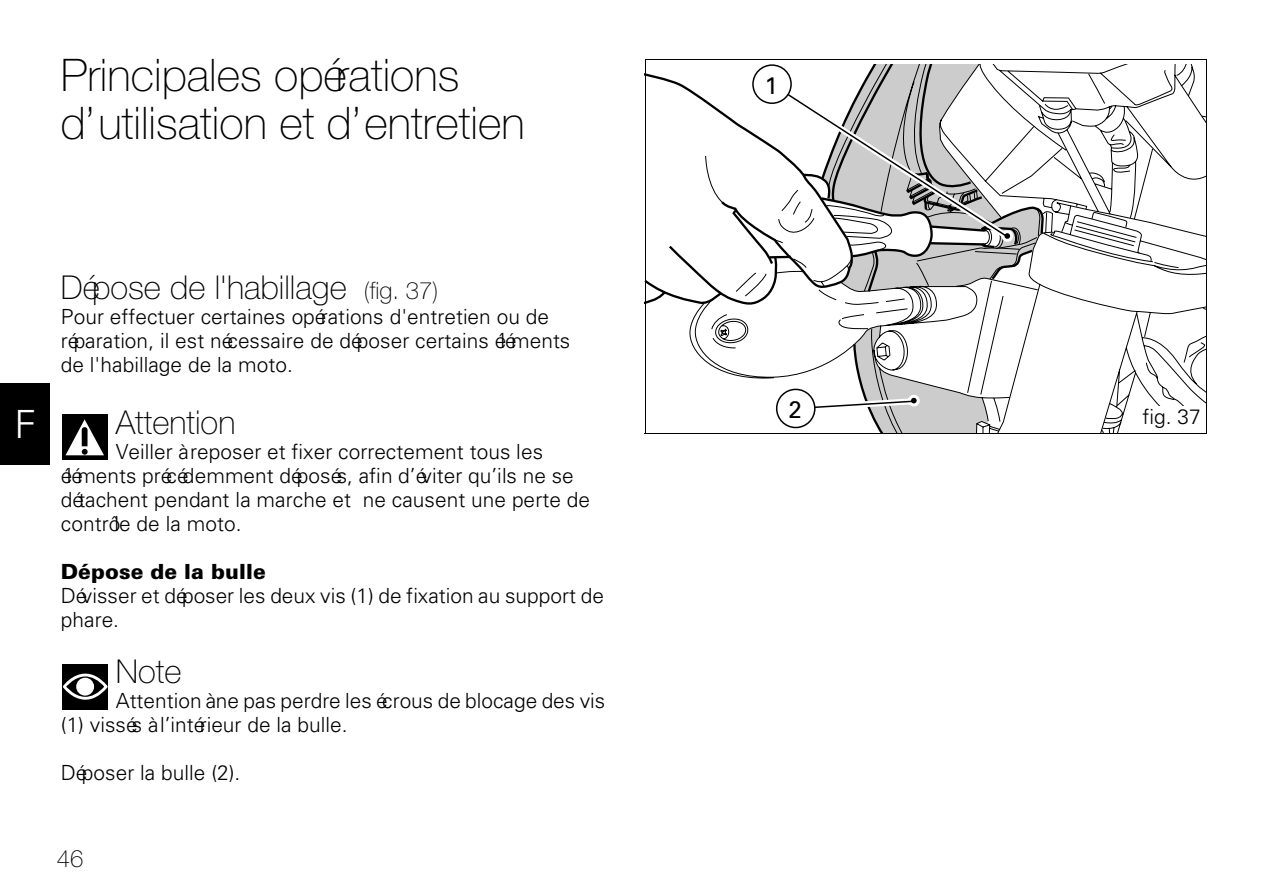
<style>
.page{position:relative;width:1263px;height:894px;background:#fff}
.page>*{position:absolute;margin:0;border:0;box-sizing:border-box;transform-origin:0 0}
.t1{font:100 45px/48px "Helvetica Neue";color:#000}
.t2{font:300 39px "Univers";color:#fff}
.t3{font:100 33px "Helvetica Neue";color:#000}
.t4{font:100 24px "Helvetica Neue";color:#000}
.t5{font:24px "Univers";color:#000}
.t6{font:300 21px/24px "Univers";letter-spacing:.005em;color:#000}
.t7{font:900 21px "Univers";letter-spacing:.005em;color:#000}
.s1{font-size:24px}
</style>
<div class="page">
<div style="left:0;top:384px;width:49px;height:81px;background:#000"></div>
<hr style="left:0;top:383px;width:50px;height:1px;background:#000">
<hr style="left:49px;top:384px;width:1px;height:81px;background:#000">
<div style="left:62px;top:414px;width:46px;height:46px;background:#000"></div>
<svg style="left:66px;top:419px;width:38px;height:36px"></svg>
<div style="left:62px;top:664px;width:46px;height:45px;background:#000"></div>
<svg style="left:63px;top:673px;width:45px;height:27px"></svg>
<svg style="left:646px;top:73px;width:43px;height:231px"></svg>
<svg style="left:689px;top:65px;width:517px;height:368px"></svg>
<svg style="left:1074px;top:212px;width:63px;height:35px"></svg>
<svg style="left:705px;top:65px;width:340px;height:368px"></svg>
<div style="left:753px;top:65px;width:38px;height:38px;background:#fff;border-radius:50%"></div>
<div style="left:752px;top:64px;width:40px;height:40px;border:2px solid #000;border-radius:50%"></div>
<div style="left:1127px;top:406px;width:79px;height:28px;background:#fff"></div>
<hr style="left:645px;top:59px;width:562px;height:1px;background:#000">
<hr style="left:1206px;top:59px;width:1px;height:375px;background:#000">
<hr style="left:645px;top:433px;width:561px;height:1px;background:#000">
<hr style="left:645px;top:59px;width:1px;height:375px;background:#000">
<h1 class="t1" style="left:61px;top:55px;width:465px">Principales opérations d’utilisation et d’entretien</h1>
<h2 class="t2" style="left:15px;top:410px;width:23px">F</h2>
<h3 class="t3" style="left:61px;top:275px;width:379px">Dépose de l'habillage <span class="s1">(fig. 37)</span></h3>
<p class="t6" style="left:61px;top:306px;width:511px">Pour effectuer certaines opérations d'entretien ou de réparation, il est nécessaire de déposer certains éléments de l'habillage de la moto.</p>
<h3 class="t3" style="left:116px;top:410px;width:121px">Attention</h3>
<p class="t6" style="left:61px;top:441px;width:531px;text-indent:55px">Veiller à reposer et fixer correctement tous les éléments précédemment déposés, afin d’éviter qu’ils ne se détachent pendant la marche et ne causent une perte de contrôle de la moto.</p>
<p class="t7" style="left:61px;top:564px;width:206px">Dépose de la bulle</p>
<p class="t6" style="left:61px;top:585px;width:545px">Dévisser et déposer les deux vis (1) de fixation au support de phare.</p>
<h3 class="t3" style="left:116px;top:659px;width:67px">Note</h3>
<p class="t6" style="left:61px;top:690px;width:546px;text-indent:55px">Attention à ne pas perdre les écrous de blocage des vis (1) vissés à l’intérieur de la bulle.</p>
<p class="t6" style="left:61px;top:762px;width:181px">Déposer la bulle (2).</p>
<p class="t4" style="left:57px;top:850px;width:28px">46</p>
<p class="t5" style="left:765px;top:77px;width:15px">1</p>
<p class="t5" style="left:789px;top:401px;width:15px">2</p>
<p class="t6" style="left:1142px;top:406px;width:60px">fig. 37</p>
</div>
